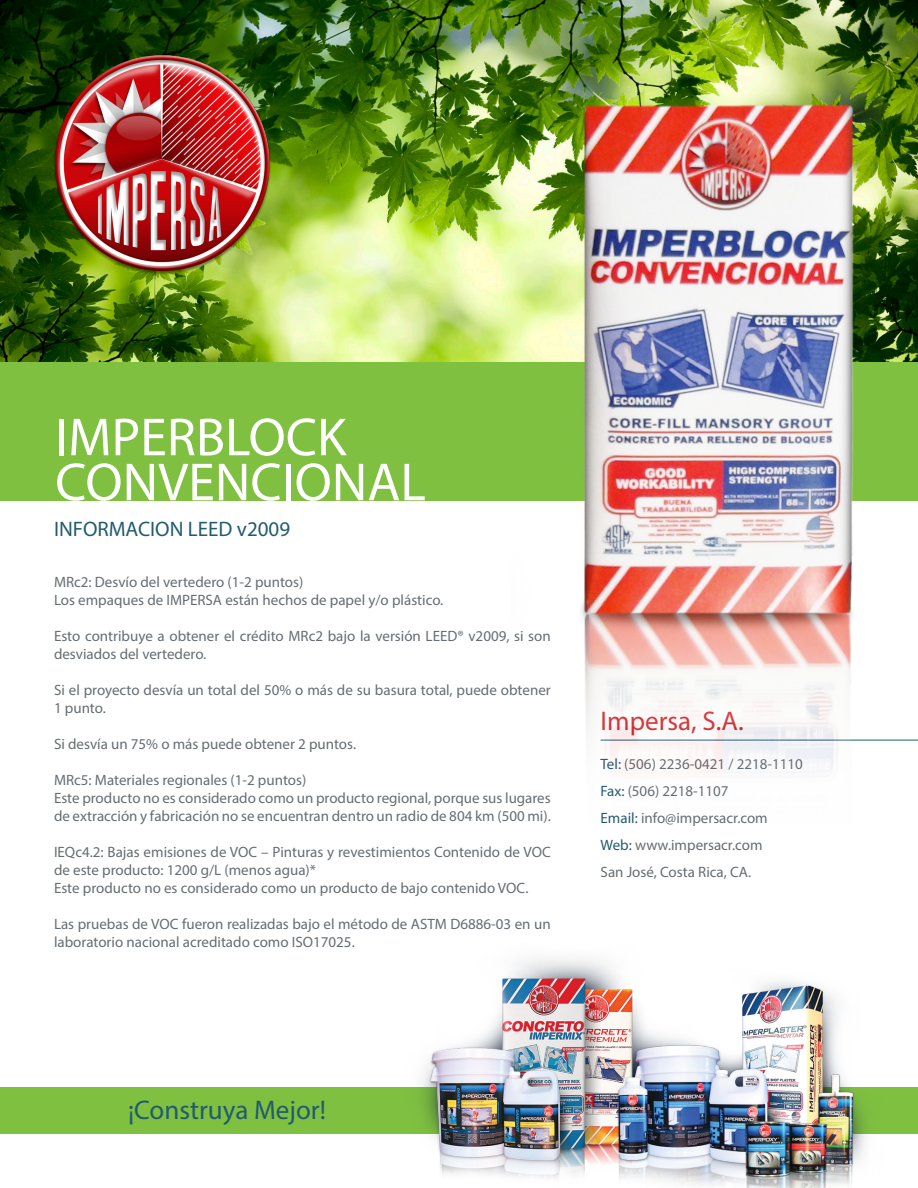
<style>
.page{position:relative;width:918px;height:1188px;background:#fff}
.page>*{position:absolute;margin:0;border:0;box-sizing:border-box;transform-origin:0 0}
.t1{font:54px "Myriad Pro";color:#fff}
.t2{font:27px "Myriad Pro";color:#225b6f}
.t3{font:27px "Myriad Pro";color:#d1232a}
.t4{font:21px "Myriad Pro";color:#225b6f}
.t5{font:15px/18px "Myriad Pro";color:#666d72}
.s1{color:#225b6f}
</style>
<div class="page">
<img style="left:0;top:0;width:918px;height:362px">
<img style="left:45px;top:47px;width:233px;height:233px">
<div style="left:0;top:362px;width:917px;height:138px;background:#7fc041"></div>
<div style="left:0;top:1088px;width:917px;height:46px;background:#7fc041"></div>
<img style="left:382px;top:958px;width:523px;height:230px">
<img style="left:511px;top:51px;width:407px;height:721px">
<p class="t1" style="left:55px;top:404px;width:293px">IMPERBLOCK</p>
<p class="t1" style="left:55px;top:449px;width:372px">CONVENCIONAL</p>
<p class="t4" style="left:54px;top:516px;width:238px">INFORMACION LEED v2009</p>
<p class="t5" style="left:54px;top:573px;width:251px">MRc2: Desvío del vertedero (1-2 puntos)</p>
<p class="t5" style="left:54px;top:591px;width:391px">Los empaques de IMPERSA están hechos de papel y/o plástico.</p>
<p class="t5" style="left:54px;top:627px;width:498px">Esto contribuye a obtener el crédito MRc2 bajo la versión LEED® v2009, si son desviados del vertedero.</p>
<p class="t5" style="left:54px;top:681px;width:498px">Si el proyecto desvía un total del 50% o más de su basura total, puede obtener<br>1 punto.</p>
<p class="t5" style="left:54px;top:735px;width:304px">Si desvía un 75% o más puede obtener 2 puntos.</p>
<p class="t5" style="left:54px;top:771px;width:254px">MRc5: Materiales regionales (1-2 puntos)</p>
<p class="t5" style="left:54px;top:789px;width:498px">Este producto no es considerado como un producto regional, porque sus lugares de extracción y fabricación no se encuentran dentro un radio de 804 km (500 mi).</p>
<p class="t5" style="left:54px;top:843px;width:498px">IEQc4.2: Bajas emisiones de VOC – Pinturas y revestimientos Contenido de VOC de este producto: 1200 g/L (menos agua)*</p>
<p class="t5" style="left:54px;top:879px;width:476px">Este producto no es considerado como un producto de bajo contenido VOC.</p>
<p class="t5" style="left:54px;top:915px;width:498px">Las pruebas de VOC fueron realizadas bajo el método de ASTM D6886-03 en un laboratorio nacional acreditado como ISO17025.</p>
<p class="t3" style="left:601px;top:704px;width:144px">Impersa, S.A.</p>
<p class="t5" style="left:601px;top:754px;width:204px"><span class="s1">Tel:</span> (506) 2236-0421 / 2218-1110</p>
<p class="t5" style="left:601px;top:781px;width:130px"><span class="s1">Fax:</span> (506) 2218-1107</p>
<p class="t5" style="left:601px;top:808px;width:169px"><span class="s1">Email:</span> info@impersacr.com</p>
<p class="t5" style="left:601px;top:835px;width:163px"><span class="s1">Web:</span> www.impersacr.com</p>
<p class="t5" style="left:601px;top:862px;width:152px">San José, Costa Rica, CA.</p>
<p class="t2" style="left:128px;top:1093px;width:199px">¡Construya Mejor!</p>
</div>
